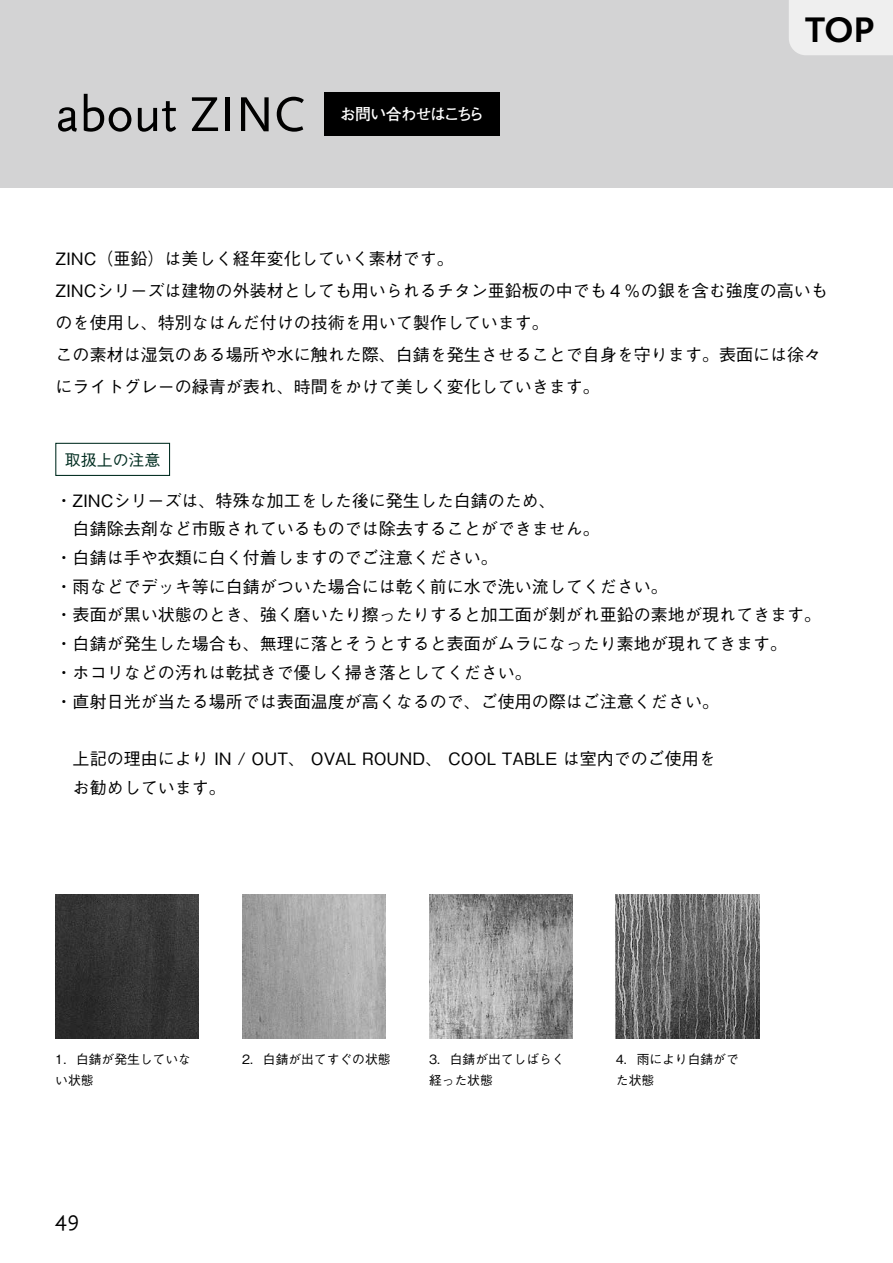
<style>
.page{position:relative;width:893px;height:1263px;background:#fff}
.page>*{position:absolute;margin:0;border:0;box-sizing:border-box;transform-origin:0 0}
.t1{font:51px "Scala Sans Pro";color:#000}
.t2{font:700 37.2px "Scala Sans Pro";color:#000}
.t3{font:22.35px "Scala Sans Pro";color:#000}
.t4{font:500 16.95px/28.7px "Gothic BBB Pr 6 N";color:#000}
.t5{font:700 15.9px "Futo Go B101 Pro";letter-spacing:-.065em;color:#fff}
.t6{font:500 15.9px "Gothic BBB Pr 6 N";color:#002d20}
.t7{font:500 12.75px/21.1px "Gothic BBB Pr 6 N";color:#000}
</style>
<div class="page">
<div style="left:0;top:0;width:893px;height:187px;background:#d3d3d4"></div>
<div style="left:789px;top:0;width:104px;height:55px;background:#efefef"></div>
<img style="left:55px;top:894px;width:144px;height:144px">
<img style="left:242px;top:894px;width:144px;height:144px">
<img style="left:429px;top:894px;width:144px;height:144px">
<img style="left:616px;top:894px;width:143px;height:144px">
<div style="left:55px;top:443px;width:115px;height:33px;border:1px solid #002d20"></div>
<div style="left:324px;top:93px;width:175px;height:43px;background:#000"></div>
<h1 class="t1" style="left:55px;top:85px;width:251px">about ZINC</h1>
<p class="t5" style="left:340px;top:101px;width:147px">お問い合わせはこちら</p>
<h2 class="t2" style="left:805px;top:8px;width:70px">TOP</h2>
<p class="t4" style="left:56px;top:242px;width:774px;line-height:32px">ZINC（亜鉛）は美しく経年変化していく素材です。<br>ZINCシリーズは建物の外装材としても用いられるチタン亜鉛板の中でも４％の銀を含む強度の高いものを使用し、特別なはんだ付けの技術を用いて製作しています。<br>この素材は湿気のある場所や水に触れた際、白錆を発生させることで自身を守ります。表面には徐々にライトグレーの緑青が表れ、時間をかけて美しく変化していきます。</p>
<p class="t6" style="left:65px;top:448px;width:97px">取扱上の注意</p>
<p class="t4" style="left:56px;top:485px;width:767px">・ZINCシリーズは、特殊な加工をした後に発生した白錆のため、<br>　白錆除去剤など市販されているものでは除去することができません。<br>・白錆は手や衣類に白く付着しますのでご注意ください。<br>・雨などでデッキ等に白錆がついた場合には乾く前に水で洗い流してください。<br>・表面が黒い状態のとき、強く磨いたり擦ったりすると加工面が剝がれ亜鉛の素地が現れてきます。・白錆が発生した場合も、無理に落とそうとすると表面がムラになったり素地が現れてきます。<br>・ホコリなどの汚れは乾拭きで優しく掃き落としてください。<br>・直射日光が当たる場所では表面温度が高くなるので、ご使用の際はご注意ください。</p>
<p class="t4" style="left:56px;top:743px;width:662px">　上記の理由により IN / OUT、 OVAL ROUND、 COOL TABLE は室内でのご使用を　お勧めしています。</p>
<p class="t7" style="left:55px;top:1048px;width:137px">1．白錆が発生していない状態</p>
<p class="t7" style="left:242px;top:1048px;width:150px">2．白錆が出てすぐの状態</p>
<p class="t7" style="left:429px;top:1048px;width:137px">3．白錆が出てしばらく経った状態</p>
<p class="t7" style="left:616px;top:1048px;width:124px">4．雨により白錆がでた状態</p>
<h3 class="t3" style="left:55px;top:1206px;width:25px">49</h3>
</div>
